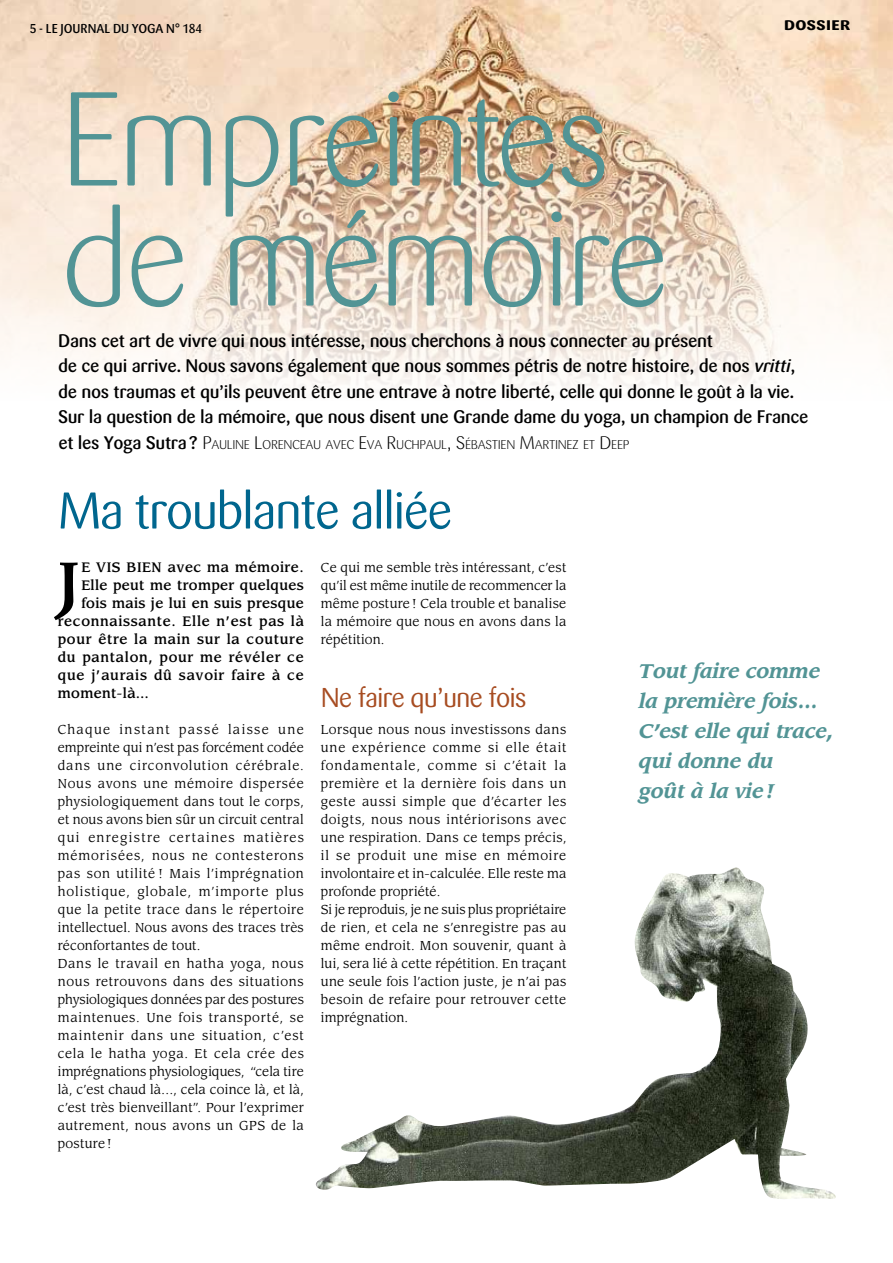
<style>
.page{position:relative;width:893px;height:1263px;background:#fff}
.page>*{position:absolute;margin:0;border:0;box-sizing:border-box;transform-origin:0 0}
.t1{font:300 132px/120px "Sari";letter-spacing:-.05em;color:#529495}
.t2{font:500 64.35px "Leawood";color:#000}
.t3{font:51px "Sari";letter-spacing:-.04em;color:#00668e}
.t4{font:27px "Sari";letter-spacing:-.04em;color:#a74c21}
.t5{font:italic 700 19.5px/30px "Leawood";letter-spacing:-.015em;color:#529495}
.t6{font:500 18px/25.5px "Sari";letter-spacing:-.02em;color:#000}
.t7{font:18px "Sari Bold Caps";color:#000;scale:1.1 1}
.t8{font:500 13.5px "Leawood";letter-spacing:.05em;color:#000}
.t9{font:500 13.5px "Leawood";letter-spacing:.025em;color:#000}
.t10{font:12.75px/18px "Leawood";letter-spacing:.04em;color:#000}
.t11{font:12.75px "Sari Medium Caps";letter-spacing:-.01em;color:#000;scale:.96 1}
.t12{font:300 12.6px "Sari";letter-spacing:-.03em;color:#000}
.s1{font-style:italic}
.s2{font-weight:500;font-size:18px}
.s3{font-size:18px}
</style>
<div class="page">
<img style="left:0;top:0;width:893px;height:389px">
<img style="left:315px;top:867px;width:521px;height:332px">
<p class="t11" style="left:30px;top:21px;width:181px">5 - LE JOURNAL DU YOGA N° 184</p>
<h1 class="t1" style="left:60px;top:82px;width:613px">Empreintes de mémoire</h1>
<h3 class="t7" style="left:784px;top:13px;width:62px">dossier</h3>
<p class="t6" style="left:58px;top:328px;width:752px">Dans cet art de vivre qui nous intéresse, nous cherchons à nous connecter au présent<br>de ce qui arrive. Nous savons également que nous sommes pétris de notre histoire, de nos <span class="s1">vritti</span>, de nos traumas et qu’ils peuvent être une entrave à notre liberté, celle qui donne le goût à la vie.<br>Sur la question de la mémoire, que nous disent une Grande dame du yoga, un champion de France</p>
<p class="t12" style="left:58px;top:437px;width:571px"><span class="s2">et les Yoga Sutra?</span> <span class="s3">P</span>AULINE <span class="s3">L</span>ORENCEAU AVEC <span class="s3">E</span>VA <span class="s3">R</span> UCHPAUL<span class="s3">, S</span>ÉBASTIEN <span class="s3">M</span>ARTINEZ ET <span class="s3">D</span>EEP</p>
<h3 class="t3" style="left:58px;top:481px;width:396px">Ma troublante alliée</h3>
<h2 class="t2" style="left:58px;top:546px;width:23px">J</h2>
<p class="t8" style="left:81px;top:559px;width:224px">e vis bien avec ma mémoire.</p>
<p class="t9" style="left:81px;top:577px;width:224px">Elle peut me tromper quelques</p>
<p class="t9" style="left:81px;top:595px;width:224px">fois mais je lui en suis presque</p>
<p class="t8" style="left:58px;top:613px;width:248px">reconnaissante. Elle n’est pas là</p>
<p class="t8" style="left:58px;top:631px;width:247px">pour être la main sur la couture</p>
<p class="t8" style="left:58px;top:649px;width:247px">du pantalon, pour me révéler ce</p>
<p class="t8" style="left:58px;top:667px;width:247px">que j’aurais dû savoir faire à ce</p>
<p class="t8" style="left:58px;top:685px;width:93px">moment-là…</p>
<p class="t10" style="left:58px;top:721px;width:248px">Chaque instant passé laisse une empreinte qui n’est pas forcément codée dans une circonvolution cérébrale.<br>Nous avons une mémoire dispersée physiologiquement dans tout le corps, et nous avons bien sûr un circuit central qui enregistre certaines matières mémorisées, nous ne contesterons pas son utilité ! Mais l’imprégnation holistique, globale, m’importe plus que la petite trace dans le répertoire intellectuel. Nous avons des traces très réconfortantes de tout.<br>Dans le travail en hatha yoga, nous nous retrouvons dans des situations physiologiques données par des postures maintenues. Une fois transporté, se maintenir dans une situation, c’est cela le hatha yoga. Et cela crée des imprégnations physiologiques, “cela tire là, c’est chaud là…, cela coince là, et là, c’est très bienveillant”. Pour l’exprimer autrement, nous avons un GPS de la posture !</p>
<p class="t10" style="left:321px;top:559px;width:247px;text-align:justify">Ce qui me semble très intéressant, c’est qu’il est même inutile de recommencer la même posture ! Cela trouble et banalise la mémoire que nous en avons dans la répétition.</p>
<h3 class="t4" style="left:321px;top:682px;width:207px">Ne faire qu’une fois</h3>
<p class="t10" style="left:321px;top:721px;width:247px">Lorsque nous nous investissons dans une expérience comme si elle était fondamentale, comme si c’était la première et la dernière fois dans un geste aussi simple que d’écarter les doigts, nous nous intériorisons avec une respiration. Dans ce temps précis, il se produit une mise en mémoire involontaire et in-calculée. Elle reste ma profonde propriété.<br>Si je reproduis, je ne suis plus propriétaire de rien, et cela ne s’enregistre pas au même endroit. Mon souvenir, quant à lui, sera lié à cette répétition. En traçant une seule fois l’action juste, je n’ai pas besoin de refaire pour retrouver cette imprégnation.</p>
<h3 class="t5" style="left:639px;top:657px;width:196px">Tout faire comme la première fois…<br>C’est elle qui trace, qui donne du<br>goût à la vie!</h3>
</div>
